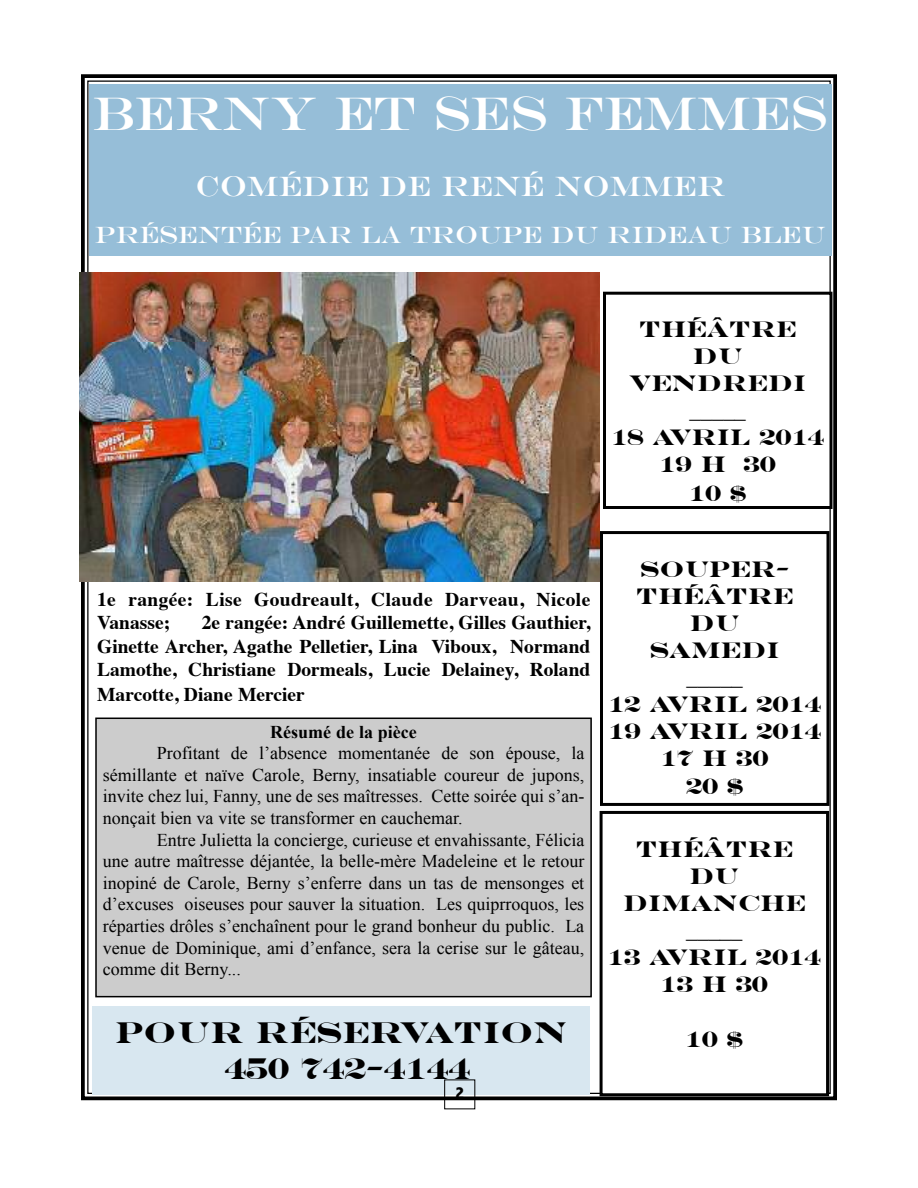
<style>
.page{position:relative;width:918px;height:1188px;background:#fff}
.page>*{position:absolute;margin:0;border:0;box-sizing:border-box;transform-origin:0 0}
.t1{font:48px "Engravers";color:#fff}
.t2{font:700 30px/36px "Engravers";color:#000;text-align:center}
.t3{font:28.5px "Engravers";color:#fff}
.t4{font:24px "Engravers";color:#fff}
.t5{font:700 22.5px/27.2px "Engravers";color:#000;text-align:center}
.t6{font:700 19.5px/23.9px "Times";color:#000;text-align:justify}
.t7{font:700 19.5px/23.4px "Times";letter-spacing:.02em;color:#000}
.t8{font:18px/21.6px "Times New Roman";color:#000;text-align:justify}
.t9{font:700 18px "Times New Roman";color:#000}
.t10{font:800 condensed 18px "Abadi";color:#000}
</style>
<div class="page">
<div style="left:81px;top:74px;width:756px;height:1026px;border:4px solid #000"></div>
<img style="left:80px;top:273px;width:520px;height:309px">
<div style="left:89px;top:84px;width:742px;height:172px;background:#96bed8"></div>
<div style="left:603px;top:292px;width:229px;height:217px;border:3px solid #000"></div>
<div style="left:600px;top:531px;width:229px;height:275px;border:3px solid #000"></div>
<div style="left:600px;top:811px;width:229px;height:285px;border:3px solid #000"></div>
<div style="left:93px;top:1006px;width:497px;height:89px;background:#d8e7f0"></div>
<div style="left:444px;top:1080px;width:31px;height:29px;border:1px solid #000"></div>
<div style="left:96px;top:718px;width:495px;height:279px;background:#ccc"></div>
<div style="left:95px;top:718px;width:497px;height:279px;border:2px solid #000"></div>
<h1 class="t1" style="left:93px;top:85px;width:736px">BERNY ET SES FEMMES</h1>
<h3 class="t3" style="left:195px;top:169px;width:531px">COMÉDIE DE RENÉ NOMMER</h3>
<h3 class="t4" style="left:95px;top:220px;width:732px">PRÉSENTÉE PAR LA TROUPE DU RIDEAU BLEU</h3>
<p class="t5" style="left:611px;top:316px;width:214px">THÉÂTRE<br>DU<br>VENDREDI _____<br>18 AVRIL 2014<br>19 H 30<br>10 $</p>
<p class="t7" style="left:97px;top:589px;width:495px">1e rangée: Lise Goudreault, Claude Darveau, Nicole<br>Vanasse;</p>
<p class="t6" style="left:97px;top:612px;width:495px;text-indent:105px">2e rangée: André Guillemette, Gilles Gauthier, Ginette Archer, Agathe Pelletier, Lina Viboux, Normand Lamothe, Christiane Dormeals, Lucie Delainey, Roland Marcotte, Diane Mercier</p>
<p class="t9" style="left:270px;top:721px;width:148px">Résumé de la pièce</p>
<p class="t8" style="left:103px;top:742px;width:483px;text-indent:54px">Profitant de l’absence momentanée de son épouse, la sémillante et naïve Carole, Berny, insatiable coureur de jupons, invite chez lui, Fanny, une de ses maîtresses. Cette soirée qui s’an&shy;nonçait bien va vite se transformer en cauchemar.</p>
<p class="t8" style="left:103px;top:829px;width:483px;text-indent:54px">Entre Julietta la concierge, curieuse et envahissante, Félicia une autre maîtresse déjantée, la belle-mère Madeleine et le retour inopiné de Carole, Berny s’enferre dans un tas de mensonges et d’excuses oiseuses pour sauver la situation. Les quiprroquos, les réparties drôles s’enchaînent pour le grand bonheur du public. La venue de Dominique, ami d’enfance, sera la cerise sur le gâteau, comme dit Berny...</p>
<h2 class="t2" style="left:116px;top:1014px;width:453px">POUR RÉSERVATION<br>450 742-4144</h2>
<p class="t10" style="left:455px;top:1083px;width:11px">2</p>
<p class="t5" style="left:608px;top:555px;width:214px">SOUPER-<br>THÉÂTRE<br>DU<br>SAMEDI<br>_____<br>12 AVRIL 2014<br>19 AVRIL 2014<br>17 H 30<br>20 $</p>
<p class="t5" style="left:608px;top:835px;width:214px">THÉÂTRE<br>DU<br>DIMANCHE _____<br>13 AVRIL 2014<br>13 H 30</p>
<p class="t5" style="left:686px;top:1025px;width:59px">10 $</p>
</div>
